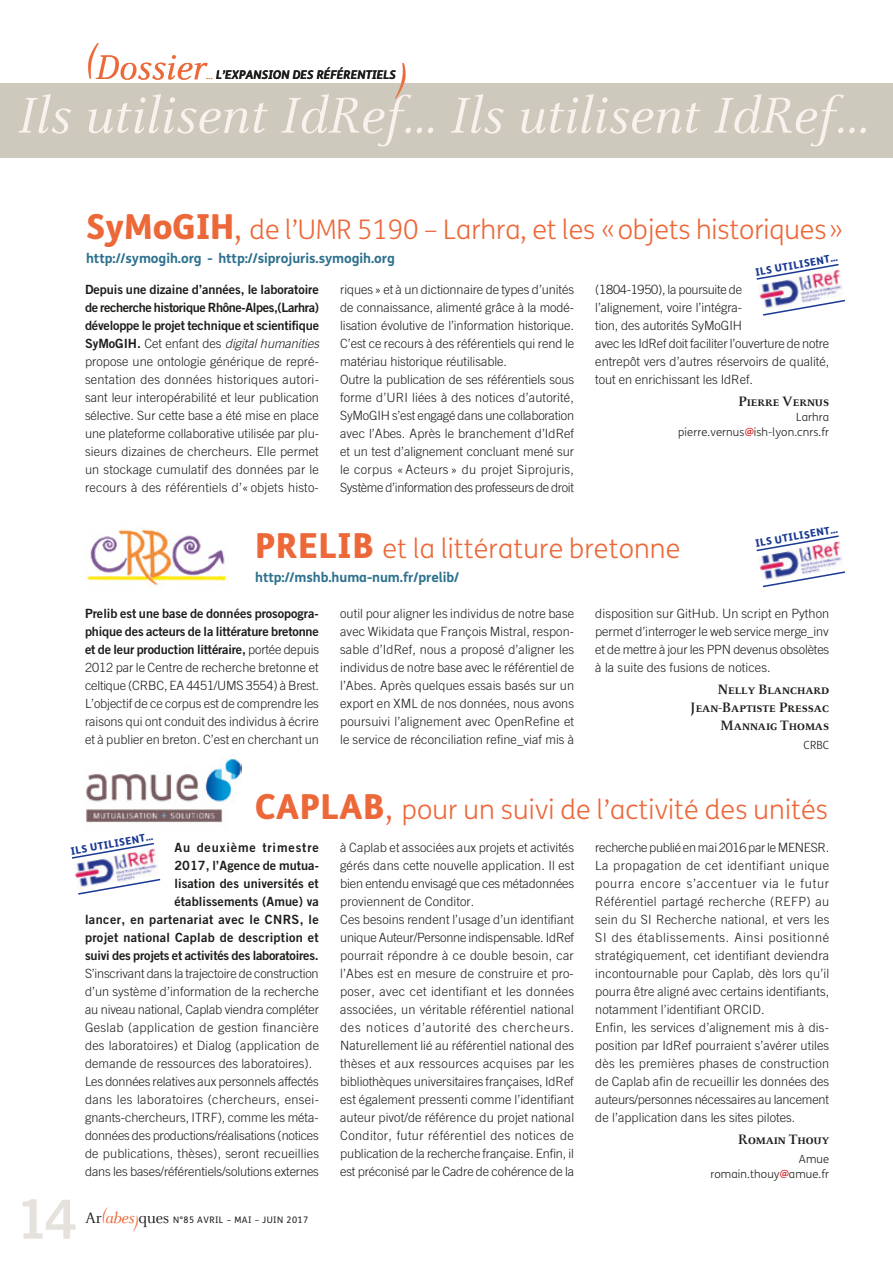
<style>
.page{position:relative;width:893px;height:1263px;background:#fff}
.page>*{position:absolute;margin:0;border:0;box-sizing:border-box;transform-origin:0 0}
.t1{font:italic 55.5px "Celeste";color:#f9f1ed}
.t2{font:54px "Trade Gothic Bold Two";color:#e5e1dd}
.t3{font:italic 37.5px "Celeste";color:#ec6839}
.t4{font:300 27px "FS Me";letter-spacing:.005em;color:#ec6839}
.t5{font:700 15px/18px "Celeste Caps";letter-spacing:-.005em;color:#1d1d1b;text-align:right}
.t6{font:700 13.5px "FS Me";letter-spacing:-.005em;color:#2e718e}
.t7{font:300 12.75px/18px "Trade Gothic";letter-spacing:.005em;color:#1d1d1b}
.t8{font:12.75px/18px "Trade Gothic Bold Two";letter-spacing:-.005em;color:#1d1d1b;text-align:justify}
.t9{font:12.75px/18px "Trade Gothic Bold Two";letter-spacing:.025em;color:#1d1d1b;text-align:right}
.t10{font:italic 700 12px "FS Me";color:#1d1d1b}
.t11{font:300 11.25px/15px "FS Me";letter-spacing:.01em;color:#1d1d1b;text-align:right}
.t12{font:800 10.35px "FS Me";color:#183893}
.t13{font:9px "FS Me";letter-spacing:.05em;color:#1d1d1b}
.s1{font-family:"Celeste";font-weight:400;color:#ec6839}
.s2{font-weight:800;font-size:34.5px}
.s3{font-size:34.5px}
.s4{font-family:"Trade Gothic Bold Two";font-weight:400}
.s5{font-style:italic}
.s6{font-weight:400;color:#d51c20}
.s7{font-family:"Trade Gothic";font-weight:300}
.s8{font-family:"Celeste";font-size:16.5px}
.s9{font-family:"Celeste";font-style:italic;font-size:16.5px;color:#ec6839}
</style>
<div class="page">
<img style="left:86px;top:758px;width:156px;height:65px">
<div style="left:0;top:83px;width:893px;height:74px;background:#cdc9bc"></div>
<img style="left:84px;top:529px;width:143px;height:57px">
<svg style="left:763px;top:571px;width:82px;height:17px"></svg>
<img style="left:759px;top:546px;width:85px;height:36px">
<svg style="left:756px;top:535px;width:84px;height:17px"></svg>
<svg style="left:78px;top:878px;width:83px;height:17px"></svg>
<img style="left:75px;top:860px;width:84px;height:29px">
<svg style="left:71px;top:842px;width:85px;height:18px"></svg>
<svg style="left:763px;top:299px;width:82px;height:17px"></svg>
<img style="left:759px;top:275px;width:85px;height:35px">
<svg style="left:756px;top:263px;width:84px;height:18px"></svg>
<h3 class="t3" style="left:85px;top:48px;width:122px">(Dossier</h3>
<p class="t10" style="left:206px;top:65px;width:185px"><span class="s1">…</span> L’EXPANSION DES RÉFÉRENTIELS</p>
<h3 class="t3" style="left:396px;top:58px;width:13px">)</h3>
<h1 class="t1" style="left:17px;top:87px;width:853px">Ils utilisent IdRef... Ils utilisent IdRef...</h1>
<h3 class="t4" style="left:86px;top:211px;width:759px"><span class="s2">SYMOGIH</span><span class="s3">,</span> de l’UMR 5190 – Larhra, et les «objets historiques»</h3>
<p class="t6" style="left:86px;top:248px;width:310px">http://symogih.org - http://siprojuris.symogih.org</p>
<p class="t12" style="left:754px;top:264px;width:85px;rotate:-10deg">ILS UTILISENT…</p>
<p class="t8" style="left:85px;top:280px;width:236px">Depuis une dizaine d’années, le laboratoire de recherche historique Rhône-Alpes,(Larhra) développe le projet technique et scientifique</p>
<p class="t7" style="left:85px;top:334px;width:235px;text-align:justify"><span class="s4">SyM oGIH .</span> Cet enfant des <span class="s5">digital humanities </span>propose une ontologie générique de repré&shy;sentation des données historiques autori&shy;sant leur interopérabilité et leur publication sélective. Sur cette base a été mise en place une plateforme collaborative utilisée par plu&shy;sieurs dizaines de chercheurs. Elle permet un stockage cumulatif des données par le recours à des référentiels d’« objets histo-</p>
<p class="t7" style="left:340px;top:280px;width:236px">riques» et à un dictionnaire de types d’unités de connaissance, alimenté grâce à la modé&shy;lisation évolutive de l’information historique.<br>C’est ce recours à des référentiels qui rend le matériau historique réutilisable.<br>Outre la publication de ses référentiels sous forme d’URI liées à des notices d’autorité, SyMoGIH s’est engagé dans une collaboration avec l’Abes. Après le branchement d’IdRef et un test d’alignement concluant mené sur le corpus « Acteurs » du projet Siprojuris, Système d’information des professeurs de droit</p>
<p class="t7" style="left:595px;top:280px;width:235px">(1804-1950), la poursuite de<br>l’alignement, voire l’intégra-<br>tion, des autorités SyMoGIH<br>avec les IdRef doit faciliter l’ouverture de notre entrepôt vers d’autres réservoirs de qualité, tout en enrichissant les IdRef.</p>
<p class="t5" style="left:738px;top:393px;width:93px">Pierre Vernus</p>
<p class="t11" style="left:678px;top:409px;width:153px">Larhra pierre.vernus<span class="s6">@</span>ish-lyon.cnrs.fr</p>
<h3 class="t4" style="left:255px;top:530px;width:427px"><span class="s2">PRELIB</span> et la littérature bretonne</h3>
<p class="t6" style="left:255px;top:567px;width:206px">http://mshb.huma-num.fr/prelib/</p>
<p class="t12" style="left:754px;top:535px;width:85px;rotate:-10deg">ILS UTILISENT…</p>
<p class="t8" style="left:85px;top:604px;width:235px">Prelib est une base de données prosopogra&shy;phique des acteurs de la littérature bretonne et de leur production littéraire, <span class="s7">portée depuis</span></p>
<p class="t7" style="left:85px;top:658px;width:235px;text-align:justify">2012 par le Centre de recherche bretonne et celtique (CRBC, EA 4451/UMS 3554) à Brest.<br>L’objectif de ce corpus est de comprendre les raisons qui ont conduit des individus à écrire et à publier en breton. C’est en cherchant un</p>
<p class="t7" style="left:340px;top:604px;width:235px;text-align:justify">outil pour aligner les individus de notre base avec Wikidata que François Mistral, respon&shy;sable d’IdRef, nous a proposé d’aligner les individus de notre base avec le référentiel de l’Abes. Après quelques essais basés sur un export en XML de nos données, nous avons poursuivi l’alignement avec OpenRefine et le service de réconciliation refine_viaf mis à</p>
<p class="t7" style="left:595px;top:604px;width:235px;text-align:justify">disposition sur GitHub. Un script en Python permet d’interroger le web service merge_inv et de mettre à jour les PPN devenus obsolètes à la suite des fusions de notices.</p>
<p class="t5" style="left:690px;top:681px;width:140px">Nelly Blanchard<br>Jean-Baptiste Pressac<br>Mannaig Thomas</p>
<p class="t11" style="left:804px;top:738px;width:27px">CRBC</p>
<h3 class="t4" style="left:255px;top:791px;width:574px"><span class="s2">CAPLAB</span><span class="s3">,</span> pour un suivi de l’activité des unités</h3>
<p class="t12" style="left:69px;top:843px;width:85px;rotate:-10deg">ILS UTILISENT…</p>
<p class="t9" style="left:85px;top:838px;width:235px">Au deuxième trimestre<br>2017, l’Agence de mutua-<br>lisation des universités et<br>établissements (Amue) va<br>lancer, en partenariat avec le CN RS, le projet national Caplab de description et suivi des projets et activités des laboratoires.</p>
<p class="t7" style="left:85px;top:964px;width:236px">S’inscrivant dans la trajectoire de construction d’un système d’information de la recherche au niveau national, Caplab viendra compléter Geslab (application de gestion financière des laboratoires) et Dialog (application de demande de ressources des laboratoires).<br>Les données relatives aux personnels affectés dans les laboratoires (chercheurs, ensei&shy;gnants-chercheurs, ITRF), comme les méta&shy;données des productions/réalisations (notices de publications, thèses), seront recueillies dans les bases/référentiels/solutions externes</p>
<h2 class="t2" style="left:16px;top:1186px;width:63px">14</h2>
<p class="t13" style="left:85px;top:1214px;width:225px"><span class="s8">Ar</span><sup>(</sup><span class="s9">abes)</span><span class="s8">ques</span> n°85 AVRIL – MAI – JUIN 2017</p>
<p class="t7" style="left:340px;top:838px;width:236px">à Caplab et associées aux projets et activités gérés dans cette nouvelle application. Il est bien entendu envisagé que ces métadonnées proviennent de Conditor.<br>Ces besoins rendent l’usage d’un identifiant unique Auteur/Personne indispensable. IdRef pourrait répondre à ce double besoin, car l’Abes est en mesure de construire et pro&shy;poser, avec cet identifiant et les données associées, un véritable référentiel national des notices d’autorité des chercheurs.<br>Naturellement lié au référentiel national des thèses et aux ressources acquises par les bibliothèques universitaires françaises, IdRef est également pressenti comme l’identifiant auteur pivot/de référence du projet national Conditor, futur référentiel des notices de publication de la recherche française. Enfin, il est préconisé par le Cadre de cohérence de la</p>
<p class="t7" style="left:595px;top:838px;width:235px">recherche publié en mai 2016 par le MENESR.<br>La propagation de cet identifiant unique pourra encore s’accentuer via le futur Référentiel partagé recherche (REFP) au sein du SI Recherche national, et vers les SI des établissements. Ainsi positionné stratégiquement, cet identifiant deviendra incontournable pour Caplab, dès lors qu’il pourra être aligné avec certains identifiants, notamment l’identifiant ORCID.<br>Enfin, les services d’alignement mis à dis&shy;position par IdRef pourraient s’avérer utiles dès les premières phases de construction de Caplab afin de recueillir les données des auteurs/personnes nécessaires au lancement de l’application dans les sites pilotes.</p>
<p class="t5" style="left:738px;top:1131px;width:93px">Romain Thouy</p>
<p class="t11" style="left:710px;top:1151px;width:120px">Amue romain.thouy<span class="s6">@</span>amue.fr</p>
</div>
